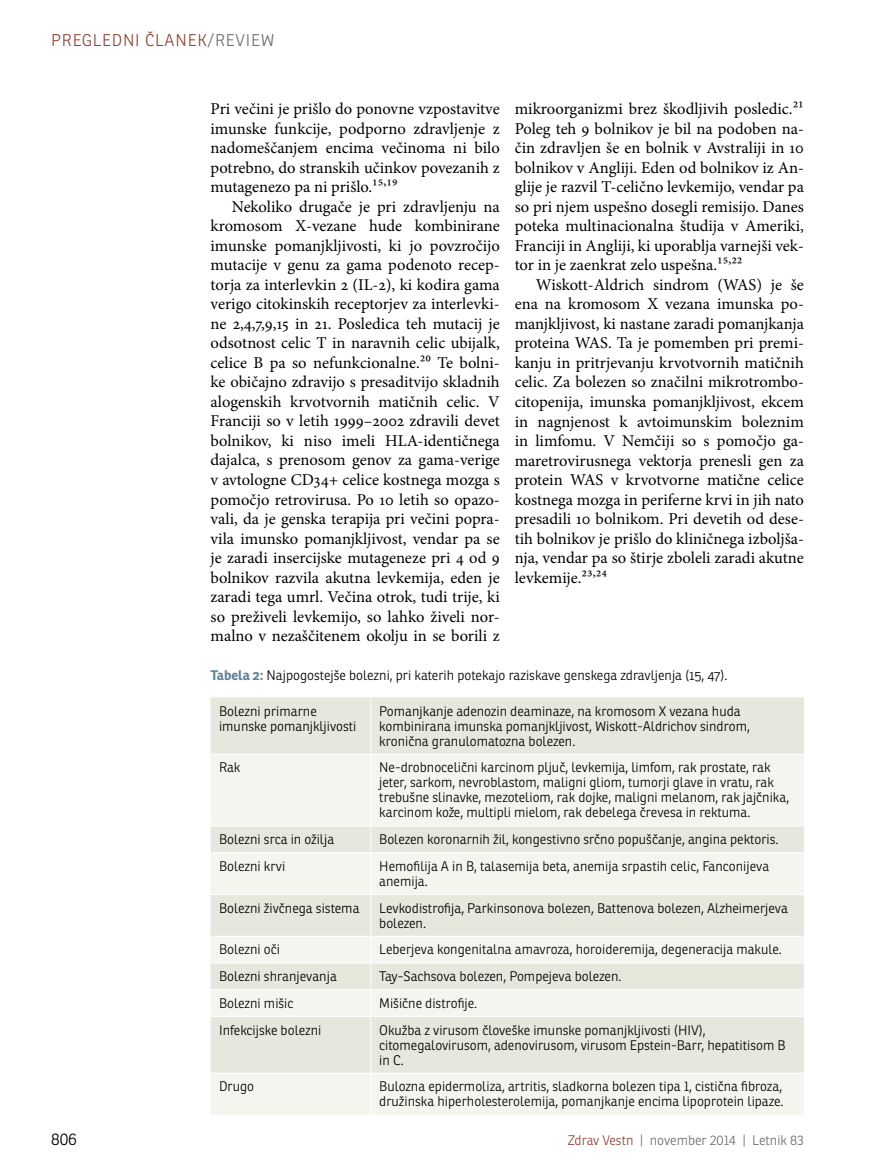
<style>
.page{position:relative;width:872px;height:1166px;background:#fff}
.page>*{position:absolute;margin:0;border:0;box-sizing:border-box;transform-origin:0 0}
.t1{font:16.5px/19.5px "Minion Pro";color:#000;text-align:justify}
.t2{font:300 16.5px "Ronnia";letter-spacing:.05em;color:#8a4638}
.t3{font:300 16.5px "Ronnia";color:#000}
.t4{font:300 13.5px/15px "Ronnia";color:#000}
.t5{font:300 13.5px "Ronnia";color:#6d6e71}
.s1{color:#6d6e71}
.s2{font-weight:700;color:#5f8498}
.s3{color:#8a4638}
</style>
<div class="page">
<div style="left:210px;top:697px;width:594px;height:56px;background:#e6e7dd"></div>
<svg style="left:210px;top:755px;width:594px;height:359px;fill:#f5f5f0"></svg>
<hr style="left:370px;top:697px;width:1px;height:56px;background:#fff">
<hr style="left:370px;top:754px;width:1px;height:71px;background:#fff">
<hr style="left:210px;top:825px;width:161px;height:1px;background:#fff">
<hr style="left:371px;top:825px;width:433px;height:1px;background:#fff">
<svg style="left:370px;top:826px;width:1px;height:26px"></svg>
<hr style="left:210px;top:852px;width:161px;height:1px;background:#fff">
<hr style="left:371px;top:852px;width:433px;height:1px;background:#fff">
<hr style="left:370px;top:852px;width:1px;height:41px;background:#fff">
<hr style="left:210px;top:893px;width:161px;height:1px;background:#fff">
<hr style="left:371px;top:893px;width:433px;height:1px;background:#fff">
<hr style="left:370px;top:894px;width:1px;height:41px;background:#fff">
<hr style="left:210px;top:935px;width:161px;height:1px;background:#fff">
<hr style="left:371px;top:935px;width:433px;height:1px;background:#fff">
<hr style="left:210px;top:962px;width:161px;height:1px;background:#fff">
<hr style="left:371px;top:962px;width:433px;height:1px;background:#fff">
<hr style="left:210px;top:988px;width:161px;height:1px;background:#fff">
<hr style="left:371px;top:988px;width:433px;height:1px;background:#fff">
<svg style="left:370px;top:936px;width:1px;height:79px"></svg>
<hr style="left:210px;top:1015px;width:161px;height:1px;background:#fff">
<hr style="left:371px;top:1015px;width:433px;height:1px;background:#fff">
<hr style="left:370px;top:1016px;width:1px;height:56px;background:#fff">
<hr style="left:210px;top:1072px;width:161px;height:1px;background:#fff">
<hr style="left:371px;top:1072px;width:433px;height:1px;background:#fff">
<hr style="left:370px;top:1073px;width:1px;height:41px;background:#fff">
<p class="t2" style="left:51px;top:30px;width:225px">Pregledni članek<span class="s1">/Review</span></p>
<p class="t1" style="left:210px;top:99px;width:291px">Pri večini je prišlo do ponovne vzpostavitve imunske funkcije, podporno zdravljenje z nadomeščanjem encima večinoma ni bilo potrebno, do stranskih učinkov povezanih z mutagenezo pa ni prišlo.15,19</p>
<p class="t1" style="left:210px;top:197px;width:291px;text-indent:21px">Nekoliko drugače je pri zdravljenju na kromosom X-vezane hude kombinirane imunske pomanjkljivosti, ki jo povzročijo mutacije v genu za gama podenoto recep&shy;torja za interlevkin 2 (IL-2), ki kodira gama verigo citokinskih receptorjev za interlevki&shy;ne 2,4,7,9,15 in 21. Posledica teh mutacij je odsotnost celic T in naravnih celic ubijalk, celice B pa so nefunkcionalne.20 Te bolni&shy;ke običajno zdravijo s presaditvijo skladnih alogenskih krvotvornih matičnih celic. V Franciji so v letih 1999–2002 zdravili devet bolnikov, ki niso imeli HLA-identičnega dajalca, s prenosom genov za gama-verige v avtologne CD34+ celice kostnega mozga s pomočjo retrovirusa. Po 10 letih so opazo&shy;vali, da je genska terapija pri večini popra&shy;vila imunsko pomanjkljivost, vendar pa se je zaradi insercijske mutageneze pri 4 od 9 bolnikov razvila akutna levkemija, eden je zaradi tega umrl. Večina otrok, tudi trije, ki so preživeli levkemijo, so lahko živeli nor&shy;malno v nezaščitenem okolju in se borili z</p>
<p class="t1" style="left:514px;top:99px;width:291px">mikroorganizmi brez škodljivih posledic.21<br>Poleg teh 9 bolnikov je bil na podoben na&shy;čin zdravljen še en bolnik v Avstraliji in 10 bolnikov v Angliji. Eden od bolnikov iz An&shy;glije je razvil T-celično levkemijo, vendar pa so pri njem uspešno dosegli remisijo. Danes poteka multinacionalna študija v Ameriki, Franciji in Angliji, ki uporablja varnejši vek&shy;tor in je zaenkrat zelo uspešna.15,22</p>
<p class="t1" style="left:514px;top:275px;width:291px;text-indent:21px">Wiskott-Aldrich sindrom (WAS) je še ena na kromosom X vezana imunska po&shy;manjkljivost, ki nastane zaradi pomanjkanja proteina WAS. Ta je pomemben pri premi&shy;kanju in pritrjevanju krvotvornih matičnih celic. Za bolezen so značilni mikrotrombo&shy;citopenija, imunska pomanjkljivost, ekcem in nagnjenost k avtoimunskim boleznim in limfomu. V Nemčiji so s pomočjo ga&shy;maretrovirusnega vektorja prenesli gen za protein WAS v krvotvorne matične celice kostnega mozga in periferne krvi in jih nato presadili 10 bolnikom. Pri devetih od dese&shy;tih bolnikov je prišlo do kliničnega izboljša&shy;nja, vendar pa so štirje zboleli zaradi akutne levkemije.23,24</p>
<p class="t4" style="left:210px;top:668px;width:518px"><span class="s2">Tabela 2:</span> N ajpogostejše bolezni, pri katerih potekajo raziskave genskega zdravljenja (15, 47).</p>
<p class="t4" style="left:219px;top:703px;width:139px">Bolezni primarne imunske pomanjkljivosti</p>
<p class="t4" style="left:379px;top:703px;width:372px">Pomanjkanje adenozin deaminaze, na kromosom X vezana huda kombinirana imunska pomanjkljivost, Wiskott-Aldrichov sindrom, kronična granulomatozna bolezen.</p>
<p class="t4" style="left:219px;top:759px;width:23px">Rak</p>
<p class="t4" style="left:379px;top:759px;width:411px">N e-drobnocelični karcinom pljuč, levkemija, limfom, rak prostate, rak jeter, sarkom, nevroblastom, maligni gliom, tumorji glave in vratu, rak trebušne slinavke, mezoteliom, rak dojke, maligni melanom, rak jajčnika, karcinom kože, multipli mielom, rak debelega črevesa in rektuma.</p>
<p class="t4" style="left:219px;top:831px;width:117px">Bolezni srca in ožilja</p>
<p class="t4" style="left:379px;top:831px;width:401px">Bolezen koronarnih žil, kongestivno srčno popuščanje, angina pektoris.</p>
<p class="t4" style="left:219px;top:858px;width:68px">Bolezni krvi</p>
<p class="t4" style="left:379px;top:858px;width:391px">Hemofilija A in B, talasemija beta, anemija srpastih celic, Fanconijeva anemija.</p>
<p class="t4" style="left:219px;top:900px;width:142px">Bolezni živčnega sistema</p>
<p class="t4" style="left:379px;top:900px;width:410px">Levkodistrofija, Parkinsonova bolezen, Battenova bolezen, Alzheimerjeva bolezen.</p>
<p class="t4" style="left:219px;top:941px;width:63px">Bolezni oči</p>
<p class="t4" style="left:379px;top:941px;width:404px">Leberjeva kongenitalna amavroza, horoideremija, degeneracija makule.</p>
<p class="t4" style="left:219px;top:968px;width:119px">Bolezni shranjevanja</p>
<p class="t4" style="left:379px;top:968px;width:244px">Tay-Sachsova bolezen, Pompejeva bolezen.</p>
<p class="t4" style="left:219px;top:995px;width:76px">Bolezni mišic</p>
<p class="t4" style="left:379px;top:995px;width:100px">Mišične distrofije.</p>
<p class="t4" style="left:219px;top:1021px;width:104px">I nfekcijske bolezni</p>
<p class="t4" style="left:379px;top:1021px;width:408px">Okužba z virusom človeške imunske pomanjkljivosti (HIV), citomegalovirusom, adenovirusom, virusom Epstein-Barr, hepatitisom B in C.</p>
<p class="t4" style="left:219px;top:1078px;width:37px">Drugo</p>
<p class="t4" style="left:379px;top:1078px;width:406px">Bulozna epidermoliza, artritis, sladkorna bolezen tipa 1, cistična fibroza, družinska hiperholesterolemija, pomanjkanje encima lipoprotein lipaze.</p>
<p class="t3" style="left:51px;top:1128px;width:27px">806</p>
<p class="t5" style="left:567px;top:1131px;width:238px"><span class="s3">Zdrav Vestn</span> | november 2014 | Letnik 83</p>
</div>
